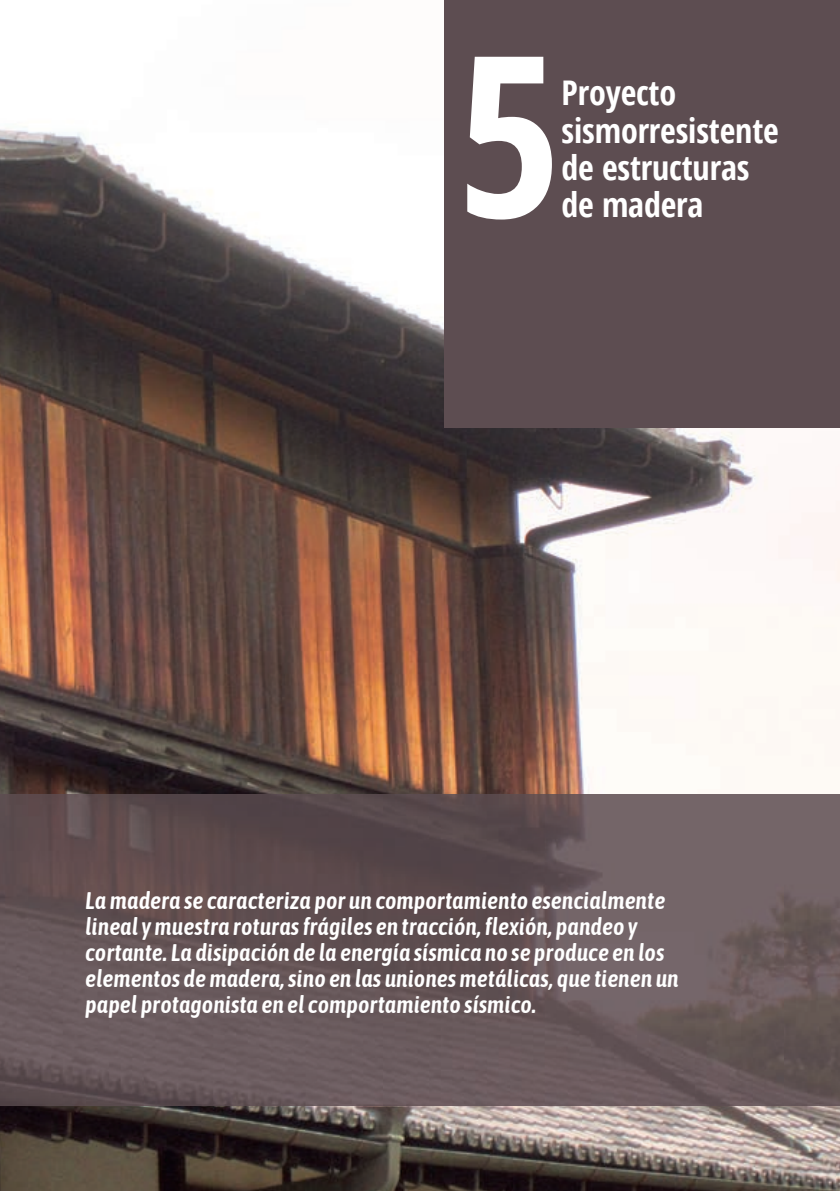
<style>
.page{position:relative;width:840px;height:1191px;background:#fff}
.page>*{position:absolute;margin:0;border:0;box-sizing:border-box;transform-origin:0 0}
.t1{font:700 225px "Open Sans Condensed";color:#fff}
.t2{font:700 34px/37.4px "Open Sans Condensed";letter-spacing:-.005em;color:#fff}
.t3{font:italic 600 24px/26px "Asap Condensed";color:#fff}
</style>
<div class="page">
<img style="left:0;top:129px;width:839px;height:1062px">
<img style="left:0;top:794px;width:839px;height:311px">
<div style="left:444px;top:0;width:395px;height:427px;background:#5d4d51"></div>
<p class="t1" style="left:457px;top:-21px;width:106px">5</p>
<p class="t2" style="left:561px;top:73px;width:219px">Proyecto sismorresistente de estructuras de madera</p>
<p class="t3" style="left:85px;top:887px;width:595px">La madera se caracteriza por un comportamiento esencialmente lineal y muestra roturas frágiles en tracción, flexión, pandeo y cortante. La disipación de la energía sísmica no se produce en los elementos de madera, sino en las uniones metálicas, que tienen un papel protagonista en el comportamiento sísmico.</p>
</div>
